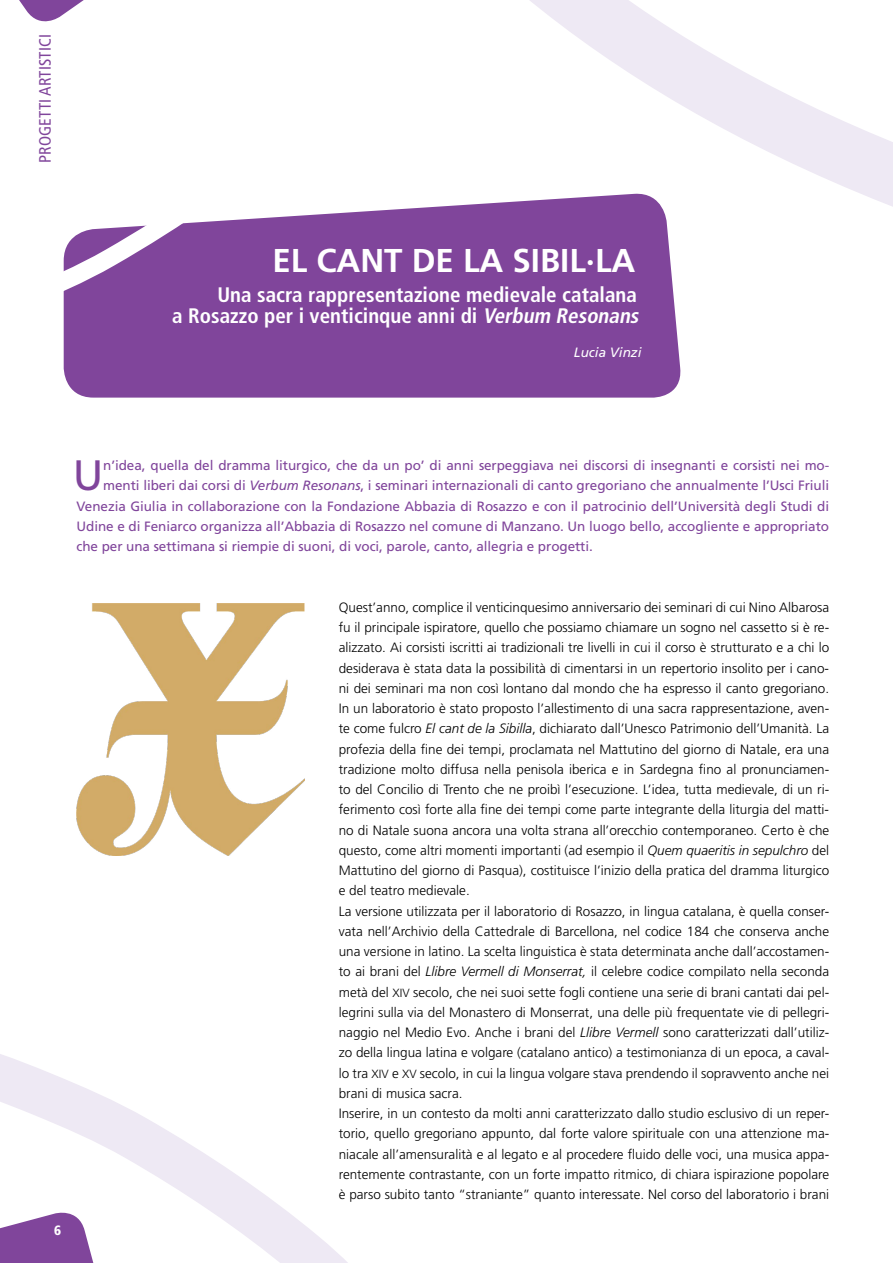
<style>
.page{position:relative;width:893px;height:1263px;background:#fff}
.page>*{position:absolute;margin:0;border:0;box-sizing:border-box;transform-origin:0 0}
.t1{font:42.45px "Frutiger LT Std";color:#80459b}
.t2{font:700 33px "Frutiger LT Std";color:#fff}
.t3{font:700 condensed 21px/21px "Frutiger LT Std";color:#fff;text-align:right}
.t4{font:condensed 16.5px "Frutiger LT Std";letter-spacing:.01em;color:#80459b}
.t5{font:300 13.5px/20.2px "Frutiger LT Std";color:#000}
.t6{font:13.5px "Frutiger LT Std";letter-spacing:-.005em;color:#80459b}
.t7{font:italic 13.5px "Frutiger LT Std";color:#fff}
.t8{font:900 condensed 13.5px "Frutiger LT Std";color:#fff}
.s1{font-style:italic}
.s2{font-size:11.85px}
</style>
<div class="page">
<svg style="left:19px;top:0;width:62px;height:22px"></svg>
<svg style="left:0;top:1054px;width:348px;height:209px"></svg>
<svg style="left:81px;top:0;width:812px;height:207px"></svg>
<svg style="left:64px;top:192px;width:619px;height:206px;background:#8a54a3"></svg>
<svg style="left:63px;top:170px;width:170px;height:154px"></svg>
<img style="left:76px;top:603px;width:229px;height:253px">
<p class="t4" style="left:36px;top:163px;width:131px;rotate:-90deg">PROGETTI ARTISTICI</p>
<h2 class="t2" style="left:272px;top:241px;width:365px">EL CANT DE LA SIBIL∙LA</h2>
<h3 class="t3" style="left:172px;top:284px;width:472px">Una sacra rappresentazione medievale catalana<br>a Rosazzo per i venticinque anni di <span class="s1">Verbum Resonans</span></h3>
<p class="t7" style="left:574px;top:344px;width:69px">Lucia Vinzi</p>
<h1 class="t1" style="left:73px;top:451px;width:32px">U</h1>
<p class="t6" style="left:103px;top:457px;width:728px">n’idea, quella del dramma liturgico, che da un po’ di anni serpeggiava nei discorsi di insegnanti e corsisti nei mo-</p>
<p class="t6" style="left:103px;top:478px;width:727px">menti liberi dai corsi di <span class="s1">Verbum Resonans</span>, i seminari internazionali di canto gregoriano che annualmente l’Usci Friuli</p>
<p class="t6" style="left:77px;top:498px;width:754px">Venezia Giulia in collaborazione con la Fondazione Abbazia di Rosazzo e con il patrocinio dell’Università degli Studi di</p>
<p class="t6" style="left:77px;top:518px;width:754px">Udine e di Feniarco organizza all’Abbazia di Rosazzo nel comune di Manzano. Un luogo bello, accogliente e appropriato</p>
<p class="t6" style="left:77px;top:538px;width:518px">che per una settimana si riempie di suoni, di voci, parole, canto, allegria e progetti.</p>
<p class="t8" style="left:54px;top:1222px;width:9px">6</p>
<p class="t5" style="left:339px;top:597px;width:492px">Quest’anno, complice il venticinquesimo anniversario dei seminari di cui Nino Albarosa fu il principale ispiratore, quello che possiamo chiamare un sogno nel cassetto si è re&shy;alizzato. Ai corsisti iscritti ai tradizionali tre livelli in cui il corso è strutturato e a chi lo desiderava è stata data la possibilità di cimentarsi in un repertorio insolito per i cano&shy;ni dei seminari ma non così lontano dal mondo che ha espresso il canto gregoriano.<br>In un laboratorio è stato proposto l’allestimento di una sacra rappresentazione, aven&shy;te come fulcro <span class="s1">El cant de la Sibilla</span>, dichiarato dall’Unesco Patrimonio dell’Umanità. La profezia della fine dei tempi, proclamata nel Mattutino del giorno di Natale, era una tradizione molto diffusa nella penisola iberica e in Sardegna fino al pronunciamen&shy;to del Concilio di Trento che ne proibì l’esecuzione. L’idea, tutta medievale, di un ri&shy;ferimento così forte alla fine dei tempi come parte integrante della liturgia del matti&shy;no di Natale suona ancora una volta strana all’orecchio contemporaneo. Certo è che questo, come altri momenti importanti (ad esempio il <span class="s1">Quem quaeritis in sepulchro</span> del Mattutino del giorno di Pasqua), costituisce l’inizio della pratica del dramma liturgico e del teatro medievale.<br>La versione utilizzata per il laboratorio di Rosazzo, in lingua catalana, è quella conser&shy;vata nell’Archivio della Cattedrale di Barcellona, nel codice 184 che conserva anche una versione in latino. La scelta linguistica è stata determinata anche dall’accostamen&shy;to ai brani del <span class="s1">Llibre Vermell di Monserrat,</span> il celebre codice compilato nella seconda metà del <span class="s2">XIV</span> secolo, che nei suoi sette fogli contiene una serie di brani cantati dai pel&shy;legrini sulla via del Monastero di Monserrat, una delle più frequentate vie di pellegri&shy;naggio nel Medio Evo. Anche i brani del <span class="s1">Llibre Vermell</span> sono caratterizzati dall’utiliz&shy;zo della lingua latina e volgare (catalano antico) a testimonianza di un epoca, a caval&shy;lo tra <span class="s2">XIV</span> e <span class="s2">XV</span> secolo, in cui la lingua volgare stava prendendo il sopravvento anche nei brani di musica sacra.<br>Inserire, in un contesto da molti anni caratterizzato dallo studio esclusivo di un reper&shy;torio, quello gregoriano appunto, dal forte valore spirituale con una attenzione ma&shy;niacale all’amensuralità e al legato e al procedere fluido delle voci, una musica appa&shy;rentemente contrastante, con un forte impatto ritmico, di chiara ispirazione popolare è parso subito tanto “straniante” quanto interessate. Nel corso del laboratorio i brani</p>
</div>
